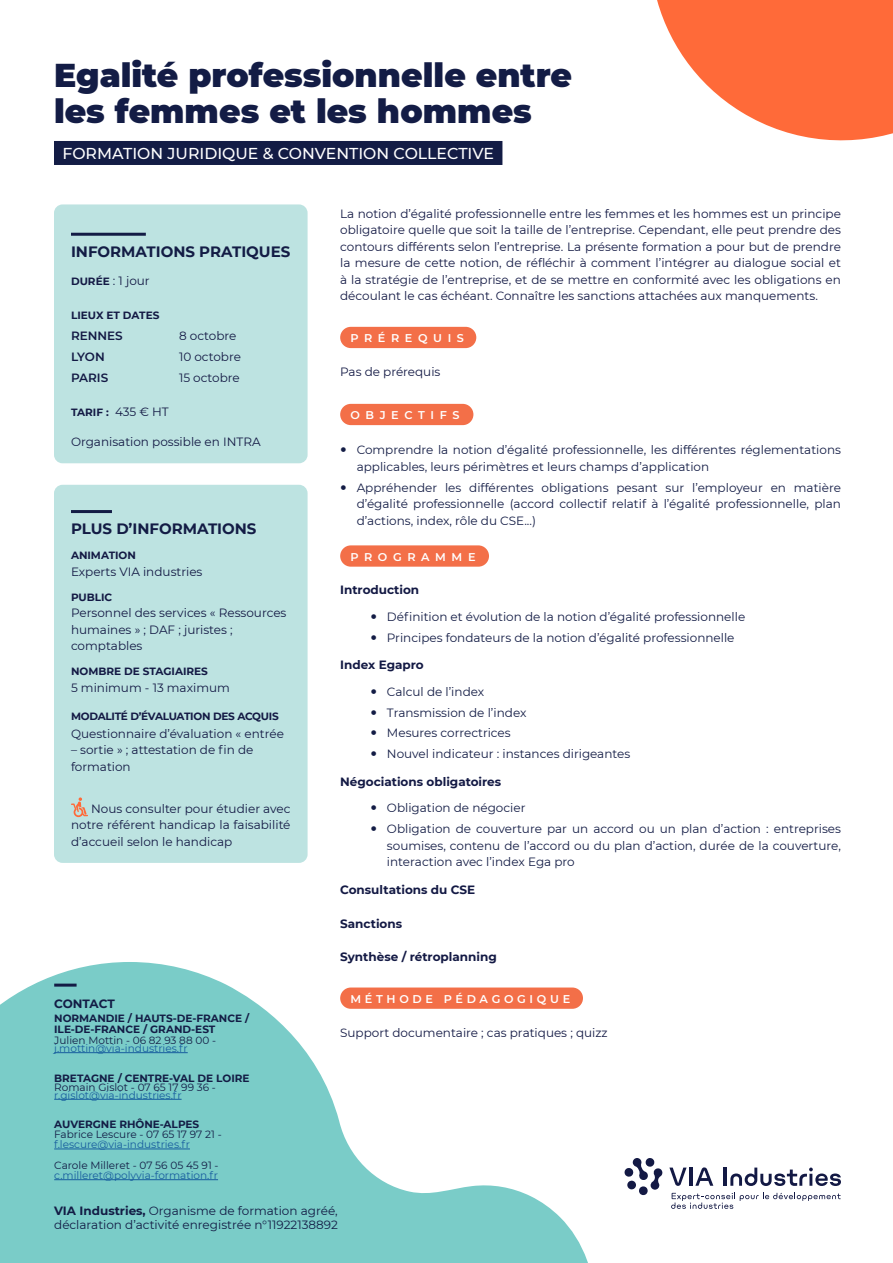
<style>
.page{position:relative;width:893px;height:1263px;background:#fff}
.page>*{position:absolute;margin:0;border:0;box-sizing:border-box;transform-origin:0 0}
.t1{font:900 33px "Montserrat";color:#131c45}
.t2{font:500 15.75px "Montserrat";color:#fff}
.t3{font:700 15px "Montserrat";color:#131c45}
.intro_et_contenus{font:12px/16.5px "Montserrat";color:#131944;text-align:justify}
.t4{font:12px/16.5px "Montserrat";color:#131c45}
.intro_et_contenus-2{font:700 12px "Montserrat";color:#131944}
.t5{font:600 12px "Montserrat";color:#131944}
.t6{font:700 12px "Montserrat";letter-spacing:-.01em;color:#131c45}
.t7{font:600 11.25px "Montserrat";letter-spacing:.495em;color:#fff}
.t8{font:600 11.25px "Montserrat";letter-spacing:.33em;color:#fff}
.t9{font:10.5px "Montserrat";color:#175d9e}
.t10{font:700 10.5px "Montserrat";color:#131c45}
.t11{font:10.5px "Montserrat";color:#131c45}
.intro_et_contenus-3{font:700 10.5px "Montserrat";letter-spacing:-.005em;color:#131944}
.intro_et_contenus-4{font:700 10.5px "Montserrat";letter-spacing:-.025em;color:#131944}
.t12{font:10.5px "Montserrat";color:#131944}
.s1{font-weight:700;font-size:10.5px}
.s2{font-weight:400;font-size:12px}
.s3{font-weight:700}
</style>
<div class="page">
<svg style="left:0;top:962px;width:588px;height:301px;fill:#7accc8"></svg>
<hr style="left:54px;top:983px;width:23px;height:3px;background:#131c45">
<hr style="left:54px;top:1052px;width:134px;height:1px;background:#175d9e">
<hr style="left:54px;top:1099px;width:128px;height:1px;background:#175d9e">
<hr style="left:54px;top:1149px;width:136px;height:1px;background:#175d9e">
<hr style="left:54px;top:1179px;width:164px;height:1px;background:#175d9e">
<div style="left:54px;top:141px;width:448px;height:24px;background:#131c45"></div>
<svg style="left:657px;top:0;width:236px;height:141px"></svg>
<svg style="left:671px;top:1193px;width:170px;height:16px"></svg>
<svg style="left:624px;top:1158px;width:39px;height:37px"></svg>
<svg style="left:669px;top:1167px;width:18px;height:19px"></svg>
<hr style="left:689px;top:1167px;width:3px;height:19px;background:#131944">
<svg style="left:695px;top:1167px;width:18px;height:19px"></svg>
<hr style="left:723px;top:1167px;width:3px;height:19px;background:#131944">
<svg style="left:730px;top:1167px;width:111px;height:19px"></svg>
<div style="left:340px;top:327px;width:136px;height:21px;background:#f36f48;border-radius:11px"></div>
<div style="left:340px;top:404px;width:133px;height:21px;background:#f36f48;border-radius:11px"></div>
<div style="left:340px;top:545px;width:149px;height:22px;background:#f36f48;border-radius:11px"></div>
<div style="left:340px;top:987px;width:243px;height:22px;background:#f36f48;border-radius:11px"></div>
<div style="left:54px;top:485px;width:254px;height:378px;background:#bde3e1;border-radius:9px"></div>
<hr style="left:71px;top:510px;width:41px;height:3px;background:#131c45">
<svg style="left:71px;top:797px;width:17px;height:20px"></svg>
<div style="left:54px;top:204px;width:254px;height:259px;background:#bde3e1;border-radius:9px"></div>
<hr style="left:71px;top:233px;width:75px;height:3px;background:#131c45">
<p class="t1" style="left:54px;top:50px;width:520px">Egalité professionnelle entre</p>
<p class="t1" style="left:54px;top:86px;width:479px">les femmes et les hommes</p>
<p class="t2" style="left:63px;top:142px;width:433px">FORMATION JURIDIQUE &amp; CONVENTION COLLECTIVE</p>
<p class="intro_et_contenus" style="left:340px;top:205px;width:502px">La notion d’égalité professionnelle entre les femmes et les hommes est un principe obligatoire quelle que soit la taille de l’entreprise. Cependant, elle peut prendre des contours différents selon l’entreprise. La présente formation a pour but de prendre la mesure de cette notion, de réfléchir à comment l’intégrer au dialogue social et à la stratégie de l’entreprise, et de se mettre en conformité avec les obligations en découlant le cas échéant. Connaître les sanctions attachées aux manquements.</p>
<p class="t7" style="left:350px;top:330px;width:115px">PRÉREQUIS</p>
<p class="intro_et_contenus" style="left:340px;top:363px;width:102px">Pas de prérequis</p>
<p class="t7" style="left:350px;top:407px;width:111px">OBJECTIFS</p>
<p class="t4" style="left:357px;top:441px;width:486px">Comprendre la notion d’égalité professionnelle, les différentes réglementations applicables, leurs périmètres et leurs champs d’application</p>
<p class="t4" style="left:357px;top:479px;width:486px;text-align:justify">Appréhender les différentes obligations pesant sur l’employeur en matière d’égalité professionnelle (accord collectif relatif à l’égalité professionnelle, plan d’actions, index, rôle du CSE...)</p>
<p class="t7" style="left:350px;top:549px;width:127px">PROGRAMME</p>
<p class="intro_et_contenus-2" style="left:340px;top:581px;width:81px">Introduction</p>
<p class="t4" style="left:387px;top:608px;width:360px">Définition et évolution de la notion d’égalité professionnelle</p>
<p class="t4" style="left:387px;top:629px;width:349px">Principes fondateurs de la notion d’égalité professionnelle</p>
<p class="intro_et_contenus-2" style="left:340px;top:656px;width:85px">Index Egapro</p>
<p class="t4" style="left:387px;top:683px;width:99px">Calcul de l’index</p>
<p class="t4" style="left:387px;top:704px;width:141px">Transmission de l’index</p>
<p class="t4" style="left:387px;top:724px;width:125px">Mesures correctrices</p>
<p class="t4" style="left:387px;top:745px;width:245px">Nouvel indicateur : instances dirigeantes</p>
<p class="intro_et_contenus-2" style="left:340px;top:773px;width:163px">Négociations obligatoires</p>
<p class="t4" style="left:387px;top:799px;width:140px">Obligation de négocier</p>
<p class="t4" style="left:387px;top:820px;width:456px;text-align:justify">Obligation de couverture par un accord ou un plan d’action : entreprises soumises, contenu de l’accord ou du plan d’action, durée de la couverture, interaction avec l’index Ega pro</p>
<p class="intro_et_contenus-2" style="left:340px;top:881px;width:137px">Consultations du CSE</p>
<p class="intro_et_contenus-2" style="left:340px;top:914px;width:63px">Sanctions</p>
<p class="intro_et_contenus-2" style="left:340px;top:948px;width:158px">Synthèse / rétroplanning</p>
<p class="t8" style="left:350px;top:991px;width:221px">MÉTHODE PÉDAGOGIQUE</p>
<p class="intro_et_contenus" style="left:340px;top:1023px;width:269px">Support documentaire ; cas pratiques ; quizz</p>
<p class="t3" style="left:71px;top:241px;width:221px">INFORMATIONS PRATIQUES</p>
<p class="intro_et_contenus" style="left:71px;top:272px;width:80px"><span class="s1">DURÉE</span> : 1 jour</p>
<p class="intro_et_contenus-3" style="left:71px;top:307px;width:90px">LIEUX ET DATES</p>
<p class="t5" style="left:71px;top:327px;width:53px">RENNES</p>
<p class="intro_et_contenus" style="left:179px;top:327px;width:59px">8 octobre</p>
<p class="t5" style="left:71px;top:348px;width:35px">LYON</p>
<p class="intro_et_contenus" style="left:179px;top:348px;width:63px">10 octobre</p>
<p class="t5" style="left:71px;top:369px;width:39px">PARIS</p>
<p class="intro_et_contenus" style="left:179px;top:369px;width:62px">15 octobre</p>
<p class="intro_et_contenus-3" style="left:71px;top:404px;width:99px">TARIF : <span class="s2">435 € HT</span></p>
<p class="intro_et_contenus" style="left:71px;top:433px;width:191px">Organisation possible en INTRA</p>
<p class="t3" style="left:71px;top:518px;width:187px">PLUS D’INFORMATIONS</p>
<p class="intro_et_contenus-3" style="left:71px;top:548px;width:66px">ANIMATION</p>
<p class="intro_et_contenus" style="left:71px;top:563px;width:133px">Experts VIA industries</p>
<p class="intro_et_contenus-3" style="left:71px;top:589px;width:43px">PUBLIC</p>
<p class="intro_et_contenus" style="left:71px;top:604px;width:217px;text-align:left">Personnel des services « Ressources humaines » ; DAF ; juristes ; comptables</p>
<p class="intro_et_contenus-3" style="left:71px;top:664px;width:138px">NOMBRE DE STAGIAIRES</p>
<p class="intro_et_contenus" style="left:71px;top:679px;width:160px">5 minimum - 13 maximum</p>
<p class="intro_et_contenus-4" style="left:71px;top:708px;width:209px">MODALITÉ D’ÉVALUATION DES ACQUIS</p>
<p class="intro_et_contenus" style="left:71px;top:725px;width:214px">Questionnaire d’évaluation « entrée</p>
<p class="intro_et_contenus" style="left:71px;top:741px;width:184px">– sortie » ; attestation de fin de formation</p>
<p class="intro_et_contenus" style="left:71px;top:800px;width:221px;text-indent:20px">Nous consulter pour étudier avec notre référent handicap la faisabilité d’accueil selon le handicap</p>
<p class="t6" style="left:54px;top:995px;width:62px">CONTACT</p>
<p class="t10" style="left:54px;top:1011px;width:197px">NORMANDIE / HAUTS-DE-FRANCE /</p>
<p class="t10" style="left:54px;top:1021px;width:163px">ILE-DE-FRANCE / GRAND-EST</p>
<p class="t11" style="left:54px;top:1033px;width:163px">Julien Mottin - 06 82 93 88 00 -</p>
<p class="t9" style="left:54px;top:1041px;width:135px">j.mottin@via-industries.fr</p>
<p class="t10" style="left:54px;top:1071px;width:197px">BRETAGNE / CENTRE-VAL DE LOIRE</p>
<p class="t12" style="left:54px;top:1080px;width:163px">Romain Gislot - 07 65 17 99 36 -</p>
<p class="t9" style="left:54px;top:1087px;width:129px">r.gislot@via-industries.fr</p>
<p class="t10" style="left:54px;top:1116px;width:147px">AUVERGNE RHÔNE-ALPES</p>
<p class="t11" style="left:54px;top:1127px;width:169px">Fabrice Lescure - 07 65 17 97 21 -</p>
<p class="t9" style="left:54px;top:1137px;width:137px">f.lescure@via-industries.fr</p>
<p class="t11" style="left:54px;top:1158px;width:166px">Carole Milleret - 07 56 05 45 91 -</p>
<p class="t9" style="left:54px;top:1168px;width:165px">c.milleret@polyvia-formation.fr</p>
<p class="t4" style="left:54px;top:1203px;width:285px;line-height:14.4px"><span class="s3">VIA Industries,</span> Organisme de formation agréé, déclaration d’activité enregistrée n°11922138892</p>
</div>
